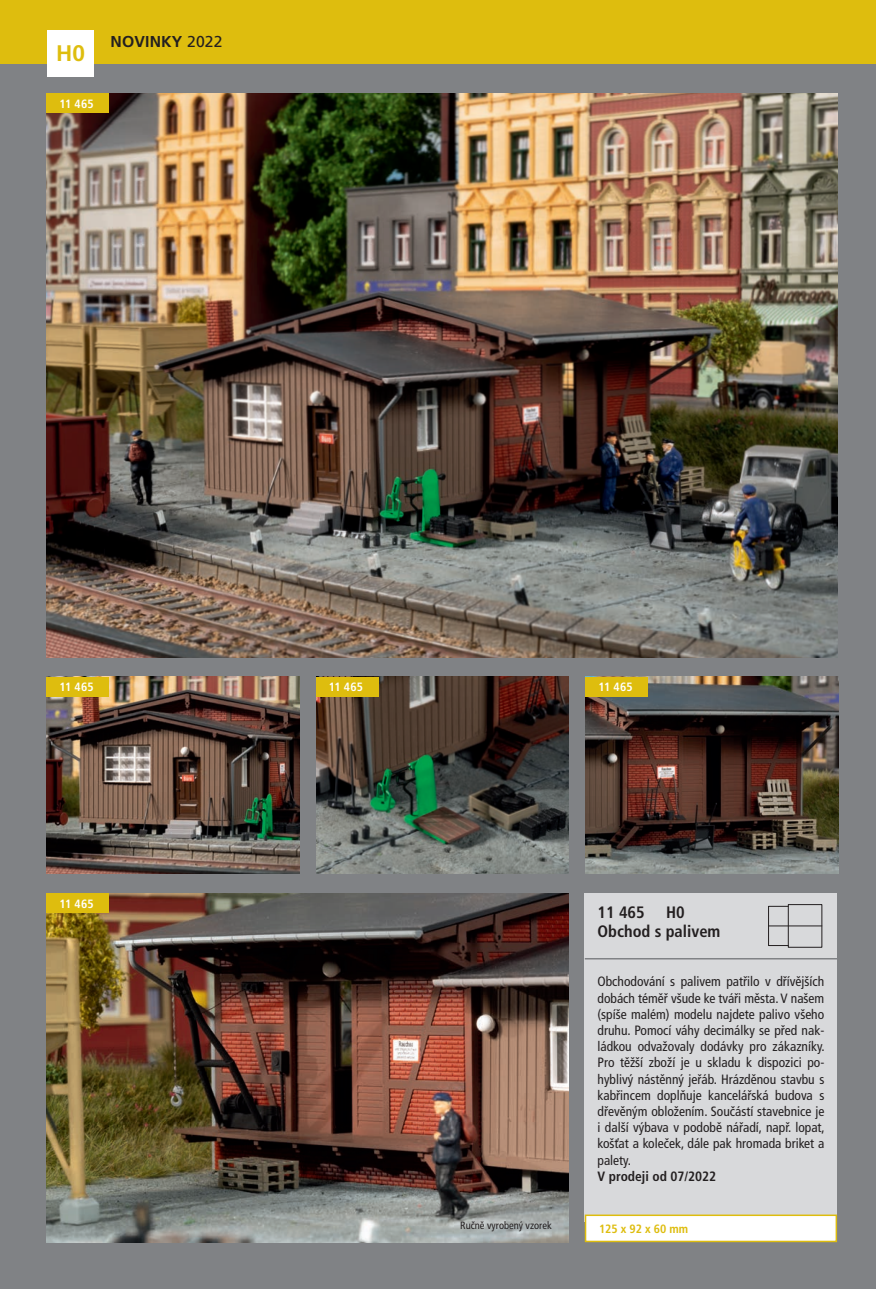
<style>
.page{position:relative;width:876px;height:1289px;background:#fff}
.page>*{position:absolute;margin:0;border:0;box-sizing:border-box;transform-origin:0 0}
.t1{font:700 22.5px "Frutiger LT Com";color:#debd0e}
.t2{font:700 condensed 16.5px/19.8px "Frutiger LT Com";color:#231f20}
.t3{font:700 15.75px "Frutiger LT Com";letter-spacing:.01em;color:#231f20}
.t4{font:condensed 13.5px/16.2px "Frutiger LT Com";color:#231f20;text-align:justify}
.t5{font:700 condensed 13.5px "Frutiger LT Com";color:#231f20}
.t6{font:700 condensed 12px "Frutiger LT Com";letter-spacing:.005em;color:#fff}
.t7{font:700 condensed 12px "Frutiger LT Com";color:#debd0e}
.t8{font:condensed 10.5px "Frutiger LT Com";color:#231f20}
.s1{font-weight:400}
</style>
<div class="page">
<div style="left:0;top:0;width:876px;height:1288px;background:#808285"></div>
<div style="left:0;top:0;width:876px;height:64px;background:#debd0e"></div>
<div style="left:47px;top:30px;width:47px;height:47px;background:#fff"></div>
<img style="left:47px;top:94px;width:791px;height:563px">
<div style="left:47px;top:94px;width:62px;height:19px;background:#debd0e"></div>
<img style="left:47px;top:676px;width:252px;height:197px">
<div style="left:47px;top:676px;width:62px;height:20px;background:#debd0e"></div>
<img style="left:316px;top:676px;width:252px;height:197px">
<div style="left:316px;top:676px;width:62px;height:20px;background:#debd0e"></div>
<img style="left:47px;top:893px;width:521px;height:349px">
<div style="left:47px;top:893px;width:62px;height:20px;background:#debd0e"></div>
<img style="left:586px;top:676px;width:252px;height:197px">
<div style="left:586px;top:676px;width:62px;height:20px;background:#debd0e"></div>
<div style="left:585px;top:893px;width:252px;height:328px;background:#d8d9db"></div>
<hr style="left:585px;top:958px;width:252px;height:1px;background:#808285">
<div style="left:585px;top:1215px;width:251px;height:26px;background:#fff"></div>
<div style="left:585px;top:1214px;width:252px;height:28px;border:2px solid #debd0e"></div>
<div style="left:788px;top:904px;width:34px;height:43px;border:1px solid #231f20"></div>
<div style="left:768px;top:906px;width:20px;height:39px;border:1px solid #231f20"></div>
<hr style="left:768px;top:925px;width:54px;height:1px;background:#231f20">
<h1 class="t1" style="left:56px;top:40px;width:30px">H0</h1>
<p class="t6" style="left:60px;top:97px;width:36px">11 465</p>
<p class="t3" style="left:111px;top:32px;width:114px">NOVINKY <span class="s1">2022</span></p>
<p class="t6" style="left:60px;top:680px;width:36px">11 465</p>
<p class="t6" style="left:329px;top:680px;width:36px">11 465</p>
<p class="t6" style="left:60px;top:896px;width:36px">11 465</p>
<p class="t6" style="left:599px;top:680px;width:36px">11 465</p>
<p class="t8" style="left:460px;top:1218px;width:93px">Ručně vyrobený vzorek</p>
<p class="t2" style="left:597px;top:902px;width:124px;text-indent:69px">H0<br>Obchod s palivem</p>
<p class="t4" style="left:597px;top:973px;width:229px">Obchodování s palivem patřilo v dřívějších dobách téměř všude ke tváři města. V našem (spíše malém) modelu najdete palivo všeho druhu. Pomocí váhy decimálky se před nak&shy;ládkou odvažovaly dodávky pro zákazníky.<br>Pro těžší zboží je u skladu k dispozici po&shy;hyblivý nástěnný jeřáb. Hrázděnou stavbu s kabřincem doplňuje kancelářská budova s dřevěným obložením. Součástí stavebnice je i další výbava v podobě nářadí, např. lopat, košťat a koleček, dále pak hromada briket a palety.</p>
<p class="t5" style="left:597px;top:1168px;width:120px">V prodeji od 07/2022</p>
<p class="t2" style="left:597px;top:902px;width:49px">11 465</p>
<p class="t7" style="left:599px;top:1221px;width:91px">125 x 92 x 60 mm</p>
</div>
